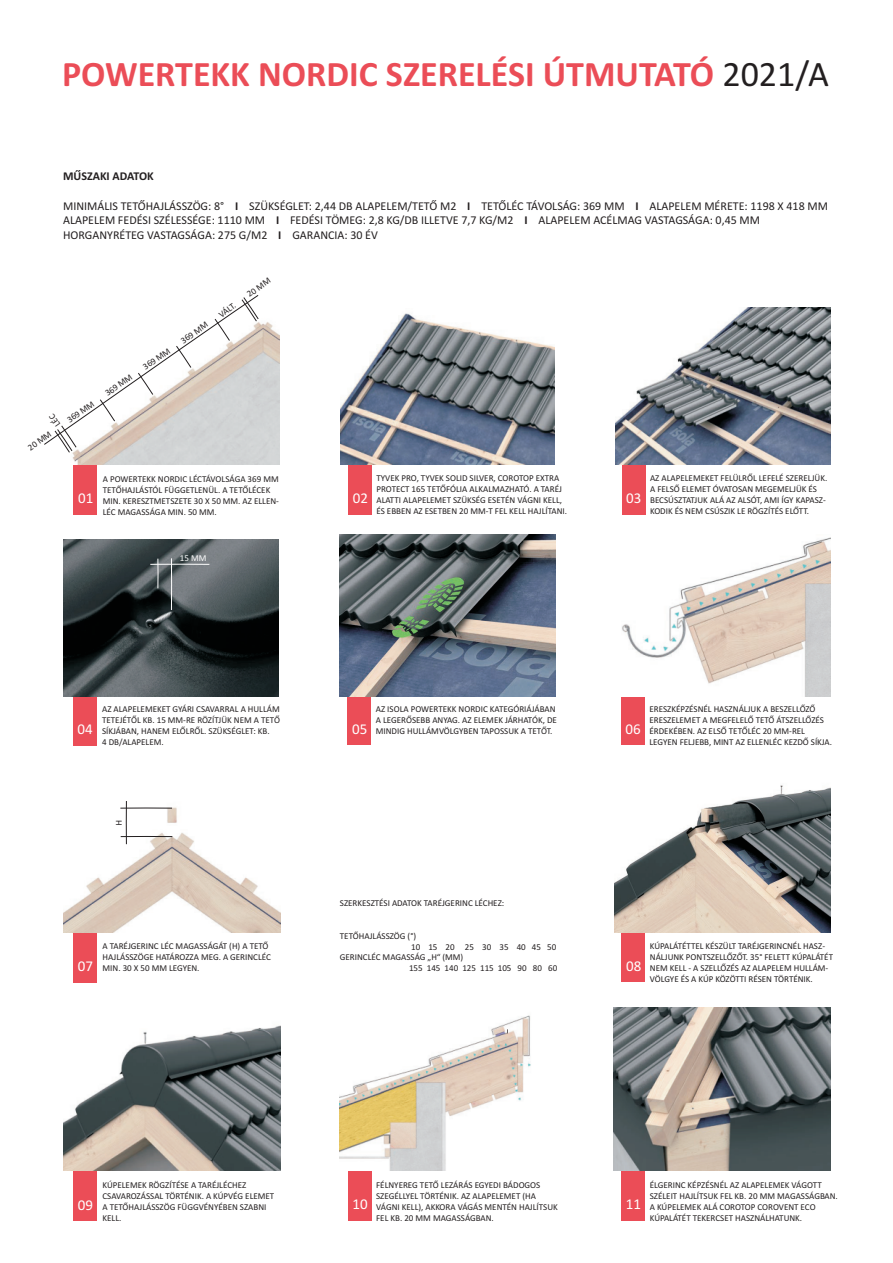
<style>
.page{position:relative;width:893px;height:1263px;background:#fff}
.page>*{position:absolute;margin:0;border:0;box-sizing:border-box;transform-origin:0 0}
.t1{font:700 36px "Calibri";color:#eb4d57}
.t2{font:15px "Calibri";color:#fff}
.t3{font:12px/14.7px "Calibri";color:#231f20}
.t4{font:700 12px "Calibri";color:#231f20}
.t5{font:9px/10.9px "Calibri";color:#231f20}
.t6{font:9px "Calibri";color:#fff}
.s1{font-weight:400;color:#231f20}
.s2{font-weight:700}
</style>
<div class="page">
<div style="left:73px;top:1165px;width:24px;height:56px;background:#eb4d57"></div>
<div style="left:73px;top:926px;width:24px;height:56px;background:#eb4d57"></div>
<div style="left:348px;top:1164px;width:23px;height:57px;background:#eb4d57"></div>
<img style="left:340px;top:1015px;width:191px;height:156px">
<div style="left:622px;top:1164px;width:23px;height:57px;background:#eb4d57"></div>
<div style="left:622px;top:926px;width:23px;height:56px;background:#eb4d57"></div>
<img style="left:613px;top:1008px;width:218px;height:163px">
<img style="left:63px;top:1025px;width:217px;height:146px">
<img style="left:614px;top:785px;width:217px;height:147px">
<img style="left:64px;top:807px;width:217px;height:125px">
<div style="left:73px;top:689px;width:23px;height:56px;background:#eb4d57"></div>
<div style="left:74px;top:458px;width:23px;height:56px;background:#eb4d57"></div>
<img style="left:72px;top:322px;width:207px;height:143px">
<img style="left:63px;top:539px;width:216px;height:157px">
<svg style="left:149px;top:557px;width:61px;height:54px;background:#5d6468"></svg>
<div style="left:348px;top:689px;width:23px;height:56px;background:#eb4d57"></div>
<div style="left:348px;top:458px;width:24px;height:56px;background:#eb4d57"></div>
<img style="left:340px;top:313px;width:214px;height:152px">
<img style="left:339px;top:534px;width:216px;height:162px">
<div style="left:621px;top:689px;width:23px;height:56px;background:#eb4d57"></div>
<div style="left:622px;top:458px;width:23px;height:56px;background:#eb4d57"></div>
<img style="left:615px;top:308px;width:215px;height:157px">
<img style="left:621px;top:537px;width:209px;height:160px">
<svg style="left:116px;top:801px;width:57px;height:44px"></svg>
<svg style="left:44px;top:295px;width:215px;height:158px"></svg>
<h1 class="t1" style="left:62px;top:59px;width:768px">POWERTEKK NORDIC SZERELÉSI ÚTMUTATÓ <span class="s1">2021/A</span></h1>
<h3 class="t4" style="left:63px;top:171px;width:92px">MÛSZAKI ADATOK</h3>
<p class="t3" style="left:63px;top:199px;width:766px">MINIMÁLIS TETÕHAJLÁSSZÖG: 8° <span class="s2">I</span> SZÜKSÉGLET: 2,44 DB ALAPELEM/TETÕ M2 <span class="s2">I</span> TETÕLÉC TÁVOLSÁG: 369 MM <span class="s2">I</span> ALAPELEM MÉRETE: 1198 X 418 MM<br>ALAPELEM FEDÉSI SZÉLESSÉGE: 1110 MM <span class="s2">I</span> FEDÉSI TÖMEG: 2,8 KG/DB ILLETVE 7,7 KG/M2 <span class="s2">I</span> ALAPELEM ACÉLMAG VASTAGSÁGA: 0,45 MM<br>HORGANYRÉTEG VASTAGSÁGA: 275 G/M2 <span class="s2">I</span> GARANCIA: 30 ÉV</p>
<p class="t5" style="left:26px;top:444px;width:28px;rotate:-35deg">20 MM</p>
<p class="t5" style="left:65px;top:417px;width:33px;rotate:-35deg">369 MM</p>
<p class="t5" style="left:103px;top:390px;width:33px;rotate:-35deg">369 MM</p>
<p class="t5" style="left:141px;top:364px;width:33px;rotate:-35deg">369 MM</p>
<p class="t5" style="left:179px;top:337px;width:33px;rotate:-35deg">369 MM</p>
<p class="t5" style="left:217px;top:311px;width:20px;rotate:-35deg">VÁLT.</p>
<p class="t5" style="left:245px;top:291px;width:28px;rotate:-35deg">20 MM</p>
<h2 class="t2" style="left:78px;top:492px;width:17px">01</h2>
<p class="t5" style="left:103px;top:474px;width:178px">A POWERTEKK NORDIC LÉCTÁVOLSÁGA 369 MM TETÕHAJLÁSTÓL FÜGGETLENÜL. A TETÕLÉCEK MIN. KERESZTMETSZETE 30 X 50 MM. AZ ELLEN-LÉC MAGASSÁGA MIN. 50 MM.</p>
<h2 class="t2" style="left:353px;top:492px;width:17px">02</h2>
<p class="t5" style="left:376px;top:474px;width:192px">TYVEK PRO, TYVEK SOLID SILVER, COROTOP EXTRA PROTECT 165 TETÕFÓLIA ALKALMAZHATÓ. A TARÉJ ALATTI ALAPELEMET SZÜKSÉG ESETÉN VÁGNI KELL, ÉS EBBEN AZ ESETBEN 20 MM-T FEL KELL HAJLÍTANI.</p>
<h2 class="t2" style="left:626px;top:492px;width:17px">03</h2>
<p class="t5" style="left:650px;top:474px;width:179px">AZ ALAPELEMEKET FELÜLRÕL LEFELÉ SZERELJÜK.<br>A FELSÕ ELEMET ÓVATOSAN MEGEMELJÜK ÉS BECSÚSZTATJUK ALÁ AZ ALSÓT, AMI ÍGY KAPASZ-KODIK ÉS NEM CSÚSZIK LE RÖGZÍTÉS ELÕTT.</p>
<p class="t6" style="left:180px;top:554px;width:28px">15 MM</p>
<h2 class="t2" style="left:77px;top:723px;width:17px">04</h2>
<p class="t5" style="left:102px;top:705px;width:179px">AZ ALAPELEMEKET GYÁRI CSAVARRAL A HULLÁM TETEJÉTÕL KB. 15 MM-RE RÖZÍTJÜK NEM A TETÕ SÍKJÁBAN, HANEM ELÕLRÕL. SZÜKSÉGLET: KB.<br>4 DB/ALAPELEM.</p>
<h2 class="t2" style="left:352px;top:722px;width:17px">05</h2>
<p class="t5" style="left:376px;top:704px;width:183px">AZ ISOLA POWERTEKK NORDIC KATEGÓRIÁJÁBAN<br>A LEGERÕSEBB ANYAG. AZ ELEMEK JÁRHATÓK, DE<br>MINDIG HULLÁMVÖLGYBEN TAPOSSUK A TETÕT.</p>
<h2 class="t2" style="left:626px;top:722px;width:17px">06</h2>
<p class="t5" style="left:649px;top:704px;width:184px">ERESZKÉPZÉSNÉL HASZNÁLJUK A BESZELLÕZÕ ERESZELEMET A MEGFELELÕ TETÕ ÁTSZELLÕZÉS ÉRDEKÉBEN. AZ ELSÕ TETÕLÉC 20 MM-REL LEGYEN FELJEBB, MINT AZ ELLENLÉC KEZDÕ SÍKJA.</p>
<h2 class="t2" style="left:78px;top:960px;width:17px">07</h2>
<p class="t5" style="left:103px;top:942px;width:170px">A TARÉJGERINC LÉC MAGASSÁGÁT (H) A TETÕ<br>HAJLÁSSZÖGE HATÁROZZA MEG. A GERINCLÉC<br>MIN. 30 X 50 MM LEGYEN.</p>
<p class="t5" style="left:340px;top:898px;width:166px">SZERKESZTÉSI ADATOK TARÉJGERINC LÉCHEZ:</p>
<p class="t5" style="left:340px;top:931px;width:78px">TETÕHAJLÁSSZÖG (°)</p>
<p class="t5" style="left:411px;top:942px;width:147px">10 15 20 25 30 35 40 45 50</p>
<p class="t5" style="left:340px;top:953px;width:125px">GERINCLÉC MAGASSÁG „H“ (MM)</p>
<p class="t5" style="left:409px;top:964px;width:150px">155 145 140 125 115 105 90 80 60</p>
<h2 class="t2" style="left:626px;top:959px;width:17px">08</h2>
<p class="t5" style="left:650px;top:941px;width:185px">KÚPALÁTÉTTEL KÉSZÜLT TARÉJGERINCNÉL HASZ-NÁLJUNK PONTSZELLÕZÕT. 35° FELETT KÚPALÁTÉT NEM KELL - A SZELLÕZÉS AZ ALAPELEM HULLÁM-VÖLGYE ÉS A KÚP KÖZÖTTI RÉSEN TÖRTÉNIK.</p>
<h2 class="t2" style="left:78px;top:1198px;width:17px">09</h2>
<p class="t5" style="left:102px;top:1180px;width:173px">KÚPELEMEK RÖGZÍTÉSE A TARÉJLÉCHEZ<br>CSAVAROZÁSSAL TÖRTÉNIK. A KÚPVÉG ELEMET<br>A TETÕHAJLÁSSZÖG FÜGGVÉNYÉBEN SZABNI<br>KELL.</p>
<p class="t5" style="left:376px;top:1180px;width:183px">FÉLNYEREG TETÕ LEZÁRÁS EGYEDI BÁDOGOS SZEGÉLLYEL TÖRTÉNIK. AZ ALAPELEMET (HA VÁGNI KELL), AKKORA VÁGÁS MENTÉN HAJLÍTSUK FEL KB. 20 MM MAGASSÁGBAN.</p>
<p class="t5" style="left:650px;top:1180px;width:190px">ÉLGERINC KÉPZÉSNÉL AZ ALAPELEMEK VÁGOTT SZÉLEIT HAJLÍTSUK FEL KB. 20 MM MAGASSÁGBAN.<br>A KÚPELEMEK ALÁ COROTOP COROVENT ECO KÚPALÁTÉT TEKERCSET HASZNÁLHATUNK.</p>
<h2 class="t2" style="left:352px;top:1198px;width:17px">10</h2>
<h2 class="t2" style="left:626px;top:1198px;width:17px">11</h2>
</div>
